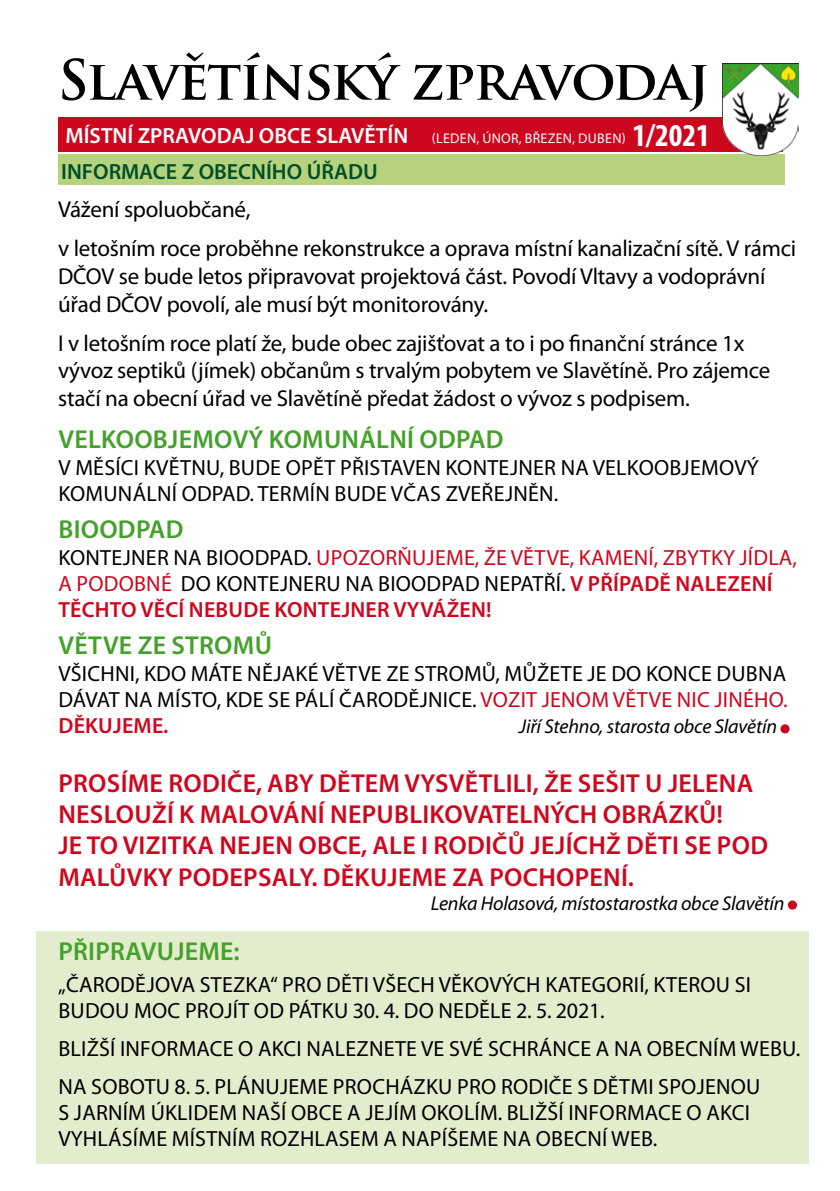
<style>
.page{position:relative;width:840px;height:1191px;background:#fff}
.page>*{position:absolute;margin:0;border:0;box-sizing:border-box;transform-origin:0 0}
.t1{font:700 54px "Trajan Pro";letter-spacing:-.03em;color:#000}
.t2{font:600 26px "Myriad Pro";letter-spacing:.01em;color:#cd071e}
.t3{font:600 26px "Myriad Pro";letter-spacing:.01em;color:#44a12b}
.t4{font:23px/27.6px "Myriad Pro";letter-spacing:-.01em;color:#000}
.t5{font:22px/26.4px "Myriad Pro";letter-spacing:.01em;color:#000}
.t6{font:600 22px "Myriad Pro";color:#fff}
.t7{font:600 22px "Myriad Pro";letter-spacing:.01em;color:#cd071e}
.t8{font:600 22px "Myriad Pro";color:#004e2a}
.t9{font:italic 20px "Myriad Pro";letter-spacing:-.01em;color:#000}
.s1{font-weight:400;font-size:14px}
.s2{font-weight:700;font-stretch:condensed;font-size:32px}
.s3{color:#cd071e}
.s4{font-weight:600;color:#cd071e}
</style>
<div class="page">
<div style="left:36px;top:931px;width:772px;height:232px;background:#e3edcd"></div>
<div style="left:58px;top:118px;width:724px;height:34px;background:#cd071e"></div>
<div style="left:58px;top:155px;width:726px;height:30px;background:#b7d27d"></div>
<img style="left:722px;top:63px;width:76px;height:92px">
<div style="left:780px;top:724px;width:9px;height:9px;background:#cd071e;border-radius:50%"></div>
<div style="left:787px;top:900px;width:9px;height:9px;background:#cd071e;border-radius:50%"></div>
<h1 class="t1" style="left:57px;top:46px;width:652px">SLAVĚTÍNSKÝ ZPRAVODAJ</h1>
<p class="t6" style="left:65px;top:121px;width:645px">MÍSTNÍ ZPRAVODAJ OBCE SLAVĚTÍN <span class="s1">(LEDEN, ÚNOR, BŘEZEN, DUBEN)</span> <span class="s2">1/2021</span></p>
<p class="t8" style="left:61px;top:157px;width:315px">INFORMACE Z OBECNÍHO ÚŘADU</p>
<p class="t4" style="left:58px;top:190px;width:739px;line-height:39px">VÁŽENÍ SPOLUOBČANÉ,<br>V LETOŠNÍM ROCE PROBĚHNE REKONSTRUKCE A OPRAVA MÍSTNÍ KANALIZAČNÍ SÍTĚ. V RÁMCI</p>
<p class="t4" style="left:58px;top:262px;width:708px">DČOV SE BUDE LETOS PŘIPRAVOVAT PROJEKTOVÁ ČÁST. POVODÍ VLTAVY A VODOPRÁVNÍ<br>ÚŘAD DČOV POVOLÍ, ALE MUSÍ BÝT MONITOROVÁNY.</p>
<p class="t4" style="left:58px;top:329px;width:713px">I V LETOŠNÍM ROCE PLATÍ ŽE, BUDE OBEC ZAJIŠŤOVAT A TO I PO FINANČNÍ STRÁNCE 1X<br>VÝVOZ SEPTIKŮ (JÍMEK) OBČANŮM S TRVALÝM POBYTEM VE SLAVĚTÍNĚ. PRO ZÁJEMCE<br>STAČÍ NA OBECNÍ ÚŘAD VE SLAVĚTÍNĚ PŘEDAT ŽÁDOST O VÝVOZ S PODPISEM.</p>
<p class="t3" style="left:58px;top:423px;width:75px">VELKOOBJEMOV</p>
<p class="t3" style="left:248px;top:423px;width:189px">Ý KOMUNÁLNÍ ODPAD</p>
<p class="t5" style="left:58px;top:454px;width:701px">V MĚSÍCI KVĚTNU, BUDE OPĚT PŘISTAVEN KONTEJNER NA VELKOOBJEMOVÝ<br>KOMUNÁLNÍ ODPAD. TERMÍN BUDE VČAS ZVEŘEJNĚN.</p>
<p class="t3" style="left:58px;top:513px;width:41px">BIOODPAD</p>
<p class="t5" style="left:58px;top:543px;width:739px">KONTEJNER NA BIOODPAD. <span class="s3">UPOZORŇUJEME, ŽE VĚTVE, KAMENÍ, ZBYTKY JÍDLA,<br>A PODOBNÉ</span> DO KONTEJNERU NA BIOODPAD NEPATŘÍ. <span class="s4">V PŘÍPADĚ</span></p>
<p class="t7" style="left:675px;top:569px;width:14px">NALEZENÍ</p>
<p class="t7" style="left:58px;top:596px;width:94px">TĚCHTOVĚCÍ</p>
<p class="t7" style="left:189px;top:596px;width:304px">NEBUDE KONTEJNER VYVÁŽEN!</p>
<p class="t3" style="left:58px;top:629px;width:31px">VĚTVE</p>
<p class="t3" style="left:138px;top:629px;width:51px">ZE STROM</p>
<p class="t3" style="left:254px;top:629px;width:19px">Ů</p>
<p class="t5" style="left:58px;top:659px;width:730px;text-align:justify">VŠICHNI, KDO MÁTE NĚJAKÉ VĚTVE ZE STROMŮ, MŮŽETE JE DO KONCE DUBNA DÁVAT NA MÍSTO, KDE SE PÁLÍ ČARODĚJNICE. <span class="s3">VOZIT JENOM VĚTVE NIC JINÉHO.<br></span><span class="s4">DĚKUJEME</span></p>
<p class="t7" style="left:163px;top:712px;width:7px">.</p>
<p class="t9" style="left:518px;top:714px;width:259px">Jiří Stehno, starosta obce Slavětín</p>
<p class="t2" style="left:58px;top:766px;width:31px">PROSÍME</p>
<p class="t2" style="left:168px;top:766px;width:18px">ROD</p>
<p class="t2" style="left:220px;top:766px;width:64px">IČE, ABY</p>
<p class="t2" style="left:319px;top:766px;width:17px">DĚTEM</p>
<p class="t2" style="left:404px;top:766px;width:16px">VYSVĚTL</p>
<p class="t2" style="left:505px;top:766px;width:178px">ILI, ŽE SEŠIT U JELENA</p>
<p class="t2" style="left:58px;top:798px;width:16px">NESLO</p>
<p class="t2" style="left:134px;top:798px;width:83px">UŽÍ K MALOV</p>
<p class="t2" style="left:283px;top:798px;width:177px">ÁNÍ NEPUBLIKOVATELN</p>
<p class="t2" style="left:550px;top:798px;width:70px">ÝCH OBR</p>
<p class="t2" style="left:651px;top:798px;width:73px">ÁZKŮ!</p>
<p class="t2" style="left:58px;top:829px;width:176px">JE TO VIZITKA NEJEN</p>
<p class="t2" style="left:298px;top:829px;width:17px">OBCE</p>
<p class="t2" style="left:361px;top:829px;width:27px">, ALE</p>
<p class="t2" style="left:421px;top:829px;width:30px">I ROD</p>
<p class="t2" style="left:485px;top:829px;width:58px">IČŮ JEJÍC</p>
<p class="t2" style="left:588px;top:829px;width:146px">HŽDĚTI SE POD</p>
<p class="t2" style="left:58px;top:860px;width:18px">MAL</p>
<p class="t2" style="left:109px;top:860px;width:85px">ŮVKY PODEPSALY</p>
<p class="t2" style="left:311px;top:860px;width:92px">. DĚKUJEME</p>
<p class="t2" style="left:452px;top:860px;width:54px">ZA POC</p>
<p class="t2" style="left:538px;top:860px;width:34px">HOPENÍ</p>
<p class="t2" style="left:627px;top:860px;width:8px">.</p>
<p class="t9" style="left:430px;top:890px;width:355px">Lenka Holasová, místostarostka obce Slavětín</p>
<p class="t3" style="left:58px;top:934px;width:53px">PŘIPRAV</p>
<p class="t3" style="left:157px;top:934px;width:34px">UJEME</p>
<p class="t3" style="left:233px;top:934px;width:8px">:</p>
<p class="t5" style="left:58px;top:970px;width:684px">„ČARODĚJOVA STEZKA“ PRO DĚTI VŠECH VĚKOVÝCH KATEGORIÍ, KTEROU SI<br>BUDOU MOC PROJÍT OD PÁTKU 30. 4. DO NEDĚLE 2. 5. 2021.</p>
<p class="t5" style="left:58px;top:1029px;width:743px;line-height:37.8px">BLIŽŠÍ INFORMACE O AKCI NALEZNETE VE SVÉ SCHRÁNCE A NA OBECNÍM WEBU.<br>NA SOBOTU 8. 5. PLÁNUJEME PROCHÁZKU PRO RODIČE S DĚTMI SPOJENOU</p>
<p class="t5" style="left:58px;top:1099px;width:689px">S JARNÍM ÚKLIDEM NAŠÍ OBCE A JEJÍM OKOLÍM. BLIŽŠÍ INFORMACE O AKCI<br>VYHLÁSÍME MÍSTNÍM ROZHLASEM A NAPÍŠEME NA OBECNÍ WEB.</p>
</div>
